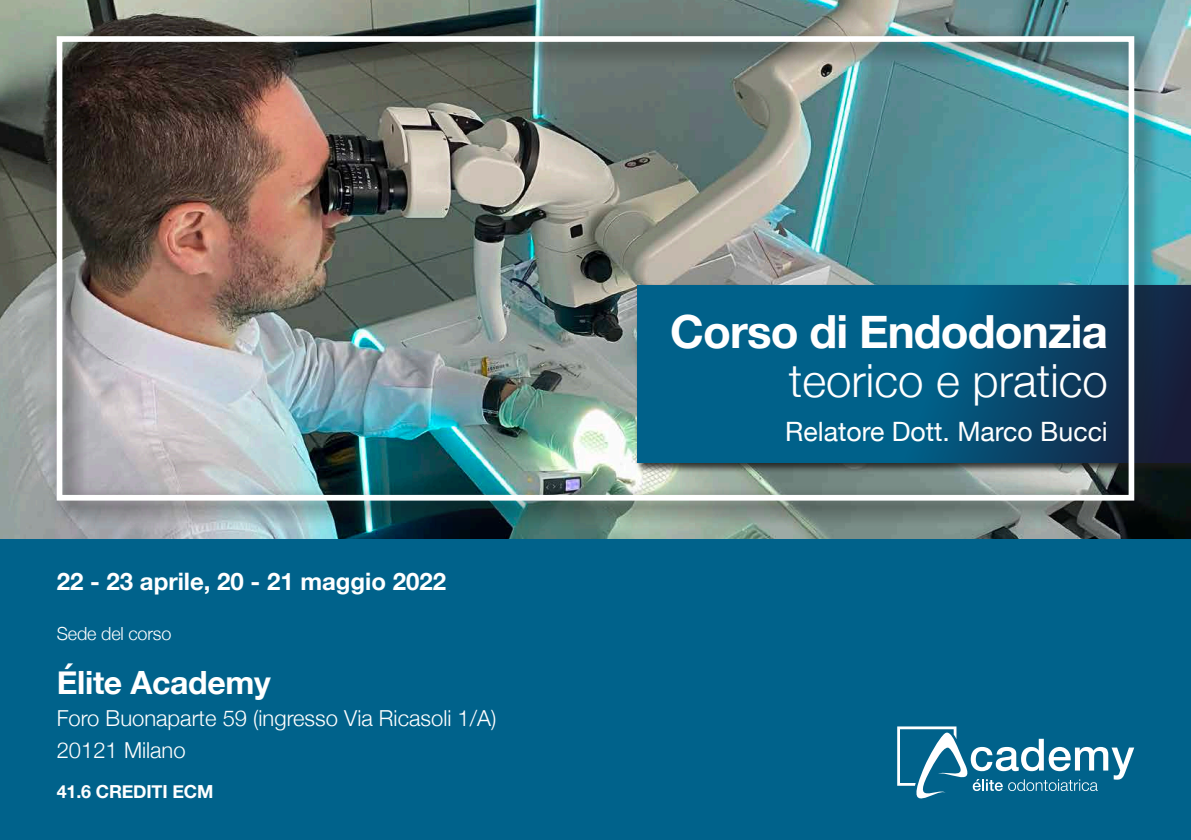
<style>
.page{position:relative;width:1191px;height:840px;background:#fff}
.page>*{position:absolute;margin:0;border:0;box-sizing:border-box;transform-origin:0 0}
.t1{font:700 45.6px "Helvetica Neue";letter-spacing:-.02em;color:#fff}
.t2{font:300 45.6px "Helvetica Neue";color:#fff}
.t3{font:700 32px "Helvetica Neue";letter-spacing:-.01em;color:#fff}
.t4{font:26.6px "Helvetica Neue";color:#fff}
.t5{font:700 24px "Helvetica Neue";color:#fff}
.t6{font:300 22px/32px "Helvetica Neue";color:#fff}
.t7{font:700 18px "Helvetica Neue";letter-spacing:-.01em;color:#fff}
.t8{font:300 18px "Helvetica Neue";letter-spacing:-.01em;color:#fff}
</style>
<div class="page">
<div style="left:0;top:0;width:1191px;height:839px;background:#00628b"></div>
<img style="left:0;top:0;width:1191px;height:537px">
<div style="left:637px;top:285px;width:554px;height:177px;background:#191b37"></div>
<img style="left:48px;top:27px;width:1112px;height:499px">
<div style="left:57px;top:36px;width:1077px;height:464px;border:6px solid #fff"></div>
<svg style="left:897px;top:726px;width:237px;height:73px"></svg>
<p class="t5" style="left:57px;top:562px;width:391px">22 - 23 aprile, 20 - 21 maggio 2022</p>
<p class="t8" style="left:57px;top:618px;width:116px">Sede del corso</p>
<h2 class="t3" style="left:57px;top:656px;width:216px">Élite Academy</h2>
<p class="t6" style="left:57px;top:699px;width:441px">Foro Buonaparte 59 (ingresso Via Ricasoli 1/A)<br>20121 Milano</p>
<p class="t7" style="left:57px;top:776px;width:158px">41.6 CREDITI ECM</p>
<h1 class="t1" style="left:670px;top:295px;width:439px">Corso di Endodonzia</h1>
<h1 class="t2" style="left:789px;top:344px;width:320px">teorico e pratico</h1>
<p class="t4" style="left:785px;top:412px;width:324px">Relatore Dott. Marco Bucci</p>
</div>
